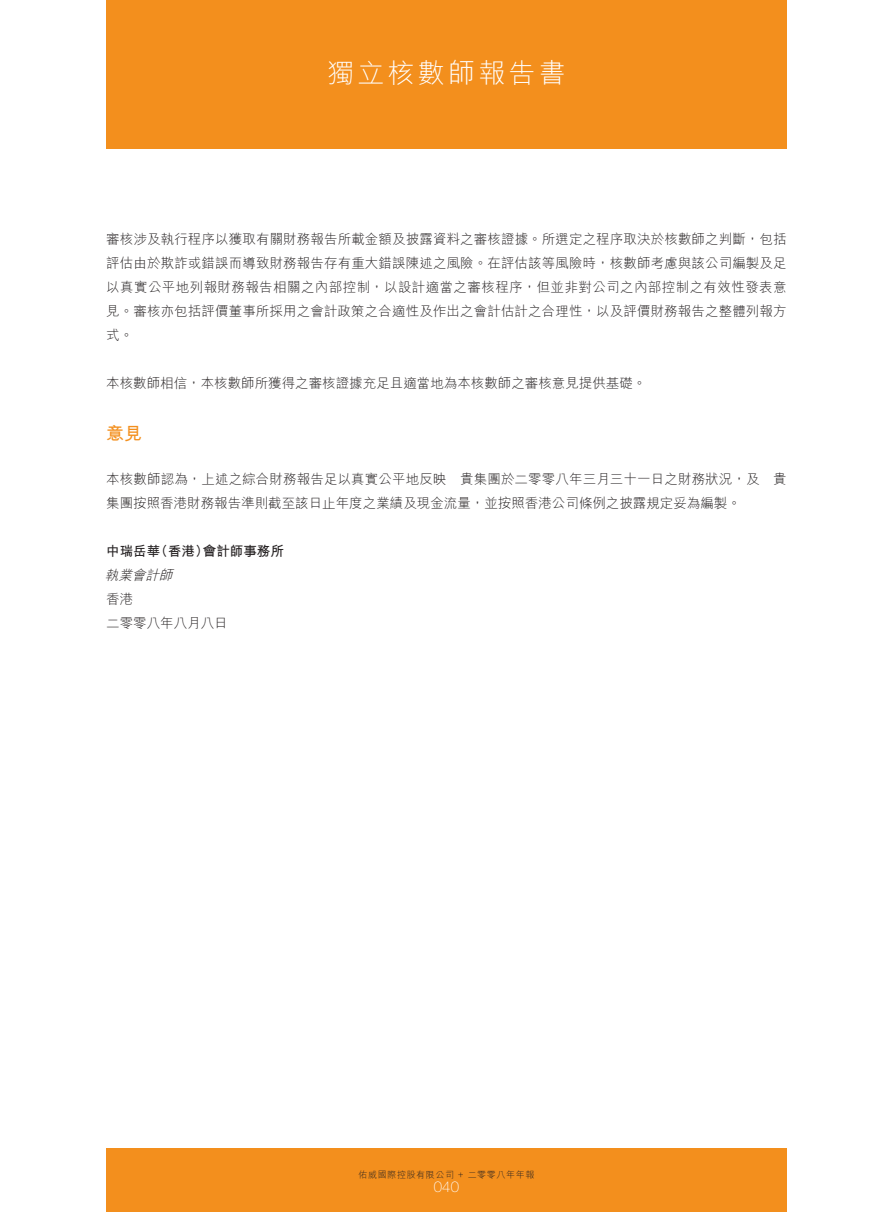
<style>
.page{position:relative;width:893px;height:1212px;background:#fff}
.page>*{position:absolute;margin:0;border:0;box-sizing:border-box;transform-origin:0 0}
.t1{font:27px "M Hei HK Light B5 pc H";letter-spacing:.12em;color:#fff}
.t2{font:18px "M Hei HK Bold B5 pc H";color:#f38f1d}
.t3{font:100 15px "Helvetica Neue";color:#fff}
.t4{font:13.5px/24px "M Hei HK Light B5 pc H";color:#231f20}
.t5{font:13.5px "M Hei HK Bold B5 pc H";color:#231f20}
.t6{font:italic 13.5px "M Hei HK Light B5 pc H";color:#231f20}
.t7{font:9px "M Hei HK Light B5 pc H";letter-spacing:.07em;color:#231f20}
</style>
<div class="page">
<div style="left:106px;top:0;width:681px;height:149px;background:#f38f1d"></div>
<div style="left:106px;top:1148px;width:681px;height:64px;background:#f38f1d"></div>
<h1 class="t1" style="left:327px;top:63px;width:240px">獨立核數師報告書</h1>
<p class="t4" style="left:106px;top:229px;width:682px;text-align:justify">審核涉及執行程序以獲取有關財務報告所載金額及披露資料之審核證據。所選定之程序取決於核數師之判斷，包括評估由於欺詐或錯誤而導致財務報告存有重大錯誤陳述之風險。在評估該等風險時，核數師考慮與該公司編製及足以真實公平地列報財務報告相關之內部控制，以設計適當之審核程序，但並非對公司之內部控制之有效性發表意見。審核亦包括評價董事所採用之會計政策之合適性及作出之會計估計之合理性，以及評價財務報告之整體列報方式。</p>
<p class="t4" style="left:106px;top:373px;width:541px">本核數師相信，本核數師所獲得之審核證據充足且適當地為本核數師之審核意見提供基礎。</p>
<h2 class="t2" style="left:106px;top:426px;width:37px">意見</h2>
<p class="t4" style="left:106px;top:469px;width:682px">本核數師認為，上述之綜合財務報告足以真實公平地反映　貴集團於二零零八年三月三十一日之財務狀況，及　貴集團按照香港財務報告準則截至該日止年度之業績及現金流量，並按照香港公司條例之披露規定妥為編製。</p>
<p class="t5" style="left:106px;top:546px;width:179px">中瑞岳華（香港）會計師事務所</p>
<p class="t6" style="left:105px;top:570px;width:73px">執業會計師</p>
<p class="t4" style="left:106px;top:589px;width:123px">香港<br>二零零八年八月八日</p>
<p class="t7" style="left:358px;top:1171px;width:177px">佑威國際控股有限公司 + 二零零八年年報</p>
<p class="t3" style="left:434px;top:1181px;width:27px">040</p>
</div>
